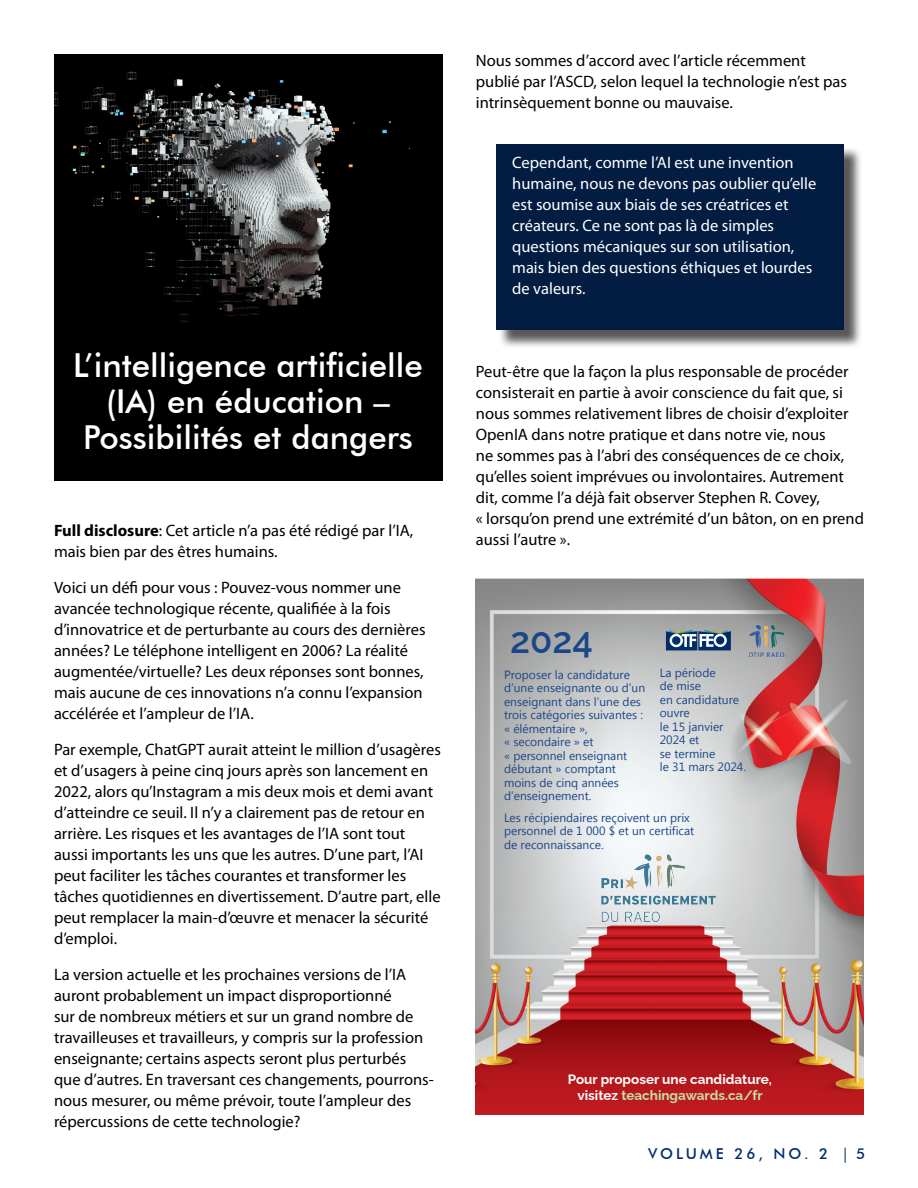
<style>
.page{position:relative;width:918px;height:1188px;background:#fff}
.page>*{position:absolute;margin:0;border:0;box-sizing:border-box;transform-origin:0 0}
.t1{font:600 36.3px "Raleway";color:#1a4788}
.paragraph{font:500 33px/36px "Futura BT";color:#fff;text-align:center}
.paragraph-2{font:16.5px/21px "Myriad Pro";color:#000}
.paragraph-3{font:16.5px/21px "Myriad Pro";color:#fff}
.t2{font:500 15px "Futura BT";letter-spacing:.2em;color:#002c6b}
.t3{font:700 13.5px "Raleway";color:#fff}
.t4{font:700 13.5px "Raleway";color:#c3dfa7}
.t5{font:12px/13.5px "Myanmar Text";color:#1a4788}
.s1{font-weight:700}
.s2{color:#fff}
.s3{font-family:"Myriad Pro";font-weight:400}
</style>
<div class="page">
<div style="left:498px;top:146px;width:364px;height:202px;background:#231f20;opacity:.75"></div>
<div style="left:496px;top:144px;width:348px;height:186px;background:#021c42"></div>
<div style="left:54px;top:338px;width:388px;height:143px;background:#000"></div>
<img style="left:54px;top:54px;width:388px;height:284px">
<img style="left:476px;top:578px;width:388px;height:536px">
<svg style="left:666px;top:629px;width:65px;height:21px"></svg>
<img style="left:746px;top:619px;width:43px;height:43px">
<img style="left:600px;top:855px;width:116px;height:66px">
<p class="paragraph" style="left:73px;top:347px;width:351px">L’intelligence artificielle (IA) en éducation –<br>Possibilités et dangers</p>
<p class="paragraph-2" style="left:54px;top:520px;width:361px"><span class="s1">Full disclosure</span>: Cet article n’a pas été rédigé par l’IA, mais bien par des êtres humains.</p>
<p class="paragraph-2" style="left:54px;top:577px;width:373px">Voici un défi pour vous : Pouvez-vous nommer une avancée technologique récente, qualifiée à la fois d’innovatrice et de perturbante au cours des dernières années? Le téléphone intelligent en 2006? La réalité augmentée/virtuelle? Les deux réponses sont bonnes, mais aucune de ces innovations n’a connu l’expansion accélérée et l’ampleur de l’IA.</p>
<p class="paragraph-2" style="left:54px;top:739px;width:388px">Par exemple, ChatGPT aurait atteint le million d’usagères et d’usagers à peine cinq jours après son lancement en 2022, alors qu’Instagram a mis deux mois et demi avant d’atteindre ce seuil. Il n’y a clairement pas de retour en arrière. Les risques et les avantages de l’IA sont tout aussi importants les uns que les autres. D’une part, l’AI peut faciliter les tâches courantes et transformer les tâches quotidiennes en divertissement. D’autre part, elle peut remplacer la main-d’œuvre et menacer la sécurité d’emploi.</p>
<p class="paragraph-2" style="left:54px;top:964px;width:381px">La version actuelle et les prochaines versions de l’IA auront probablement un impact disproportionné<br>sur de nombreux métiers et sur un grand nombre de travailleuses et travailleurs, y compris sur la profession enseignante; certains aspects seront plus perturbés que d’autres. En traversant ces changements, pourrons&shy;nous mesurer, ou même prévoir, toute l’ampleur des répercussions de cette technologie?</p>
<p class="paragraph-2" style="left:476px;top:50px;width:373px">Nous sommes d’accord avec l’article récemment publié par l’ASCD, selon lequel la technologie n’est pas intrinsèquement bonne ou mauvaise.</p>
<p class="paragraph-3" style="left:512px;top:152px;width:306px">Cependant, comme l’AI est une invention humaine, nous ne devons pas oublier qu’elle est soumise aux biais de ses créatrices et créateurs. Ce ne sont pas là de simples questions mécaniques sur son utilisation, mais bien des questions éthiques et lourdes de valeurs.</p>
<p class="paragraph-2" style="left:476px;top:361px;width:390px">Peut-être que la façon la plus responsable de procéder consisterait en partie à avoir conscience du fait que, si nous sommes relativement libres de choisir d’exploiter OpenIA dans notre pratique et dans notre vie, nous<br>ne sommes pas à l’abri des conséquences de ce choix, qu’elles soient imprévues ou involontaires. Autrement dit, comme l’a déjà fait observer Stephen R. Covey,<br>« lorsqu’on prend une extrémité d’un bâton, on en prend aussi l’autre ».</p>
<p class="t1" style="left:510px;top:611px;width:84px">2024</p>
<p class="t5" style="left:504px;top:668px;width:143px">Proposer la candidature d’une enseignante ou d’un enseignant dans l’une des trois catégories suivantes :</p>
<p class="t5" style="left:504px;top:722px;width:85px">« élémentaire »,</p>
<p class="t5" style="left:504px;top:735px;width:91px">« secondaire » et</p>
<p class="t5" style="left:504px;top:749px;width:125px">« personnel enseignant débutant » comptant moins de cinq années d’enseignement.</p>
<p class="t5" style="left:660px;top:666px;width:57px">La période</p>
<p class="t5" style="left:660px;top:679px;width:43px">de mise</p>
<p class="t5" style="left:660px;top:693px;width:81px">en candidature ouvre</p>
<p class="t5" style="left:660px;top:720px;width:65px">le 15 janvier<br>2024 et</p>
<p class="t5" style="left:660px;top:747px;width:57px">se termine</p>
<p class="t5" style="left:660px;top:760px;width:88px">le 31 mars 2024.</p>
<p class="t5" style="left:504px;top:811px;width:192px">Les récipiendaires reçoivent un prix personnel de 1 000 $ et un certificat</p>
<p class="t5" style="left:504px;top:838px;width:101px">de reconnaissance.</p>
<p class="t3" style="left:568px;top:1068px;width:206px">Pour proposer une candidature,</p>
<p class="t4" style="left:577px;top:1084px;width:187px"><span class="s2">visitez</span> teachingawards.ca/fr</p>
<p class="t2" style="left:648px;top:1144px;width:219px">VOLUME 26, NO. 2 <span class="s3">|</span> 5</p>
</div>
